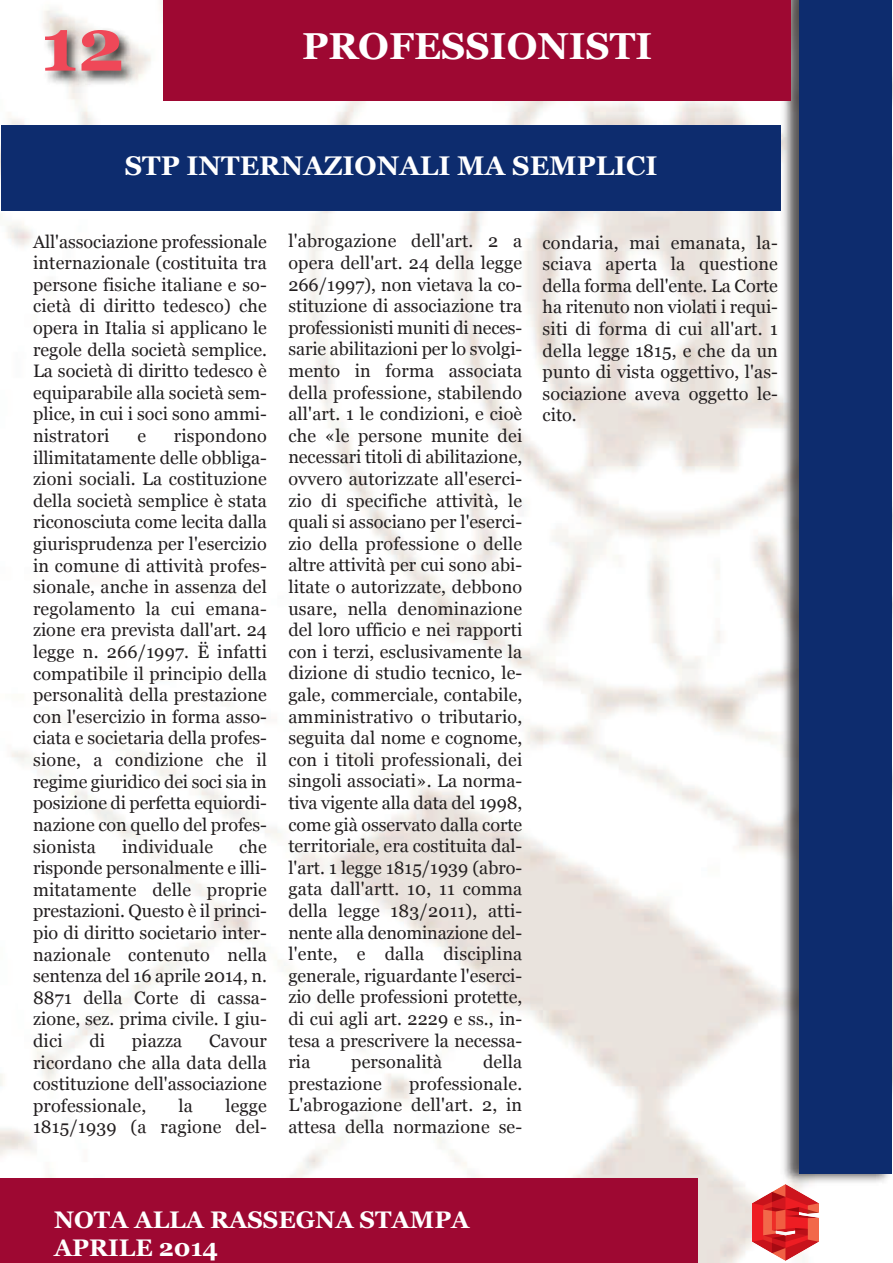
<style>
.page{position:relative;width:893px;height:1263px;background:#fff}
.page>*{position:absolute;margin:0;border:0;box-sizing:border-box;transform-origin:0 0}
.t1{font:700 75px "Georgia";color:#ef4858}
.t2{font:700 37.5px "Georgia";color:#fff}
.t3{font:700 27px "Georgia";color:#fff}
.t4{font:700 24px/28.8px "Georgia";color:#fff}
.t5{font:18px/21.6px "Georgia";letter-spacing:.01em;color:#231f20;text-align:justify}
</style>
<div class="page">
<img style="left:0;top:100px;width:819px;height:1163px">
<img style="left:0;top:0;width:187px;height:120px">
<div style="left:0;top:1178px;width:697px;height:85px;background:#9e0832"></div>
<img style="left:777px;top:0;width:116px;height:1188px">
<div style="left:799px;top:0;width:93px;height:1173px;background:#0d2c6e"></div>
<div style="left:164px;top:0;width:627px;height:100px;background:#9e0832"></div>
<div style="left:2px;top:125px;width:779px;height:85px;background:#0d2c6e"></div>
<img style="left:752px;top:1184px;width:66px;height:77px">
<h1 class="t1" style="left:41px;top:2px;width:85px">12</h1>
<h2 class="t2" style="left:302px;top:24px;width:352px">PROFESSIONISTI</h2>
<h3 class="t3" style="left:125px;top:150px;width:534px">STP INTERNAZIONALI MA SEMPLICI</h3>
<p class="t5" style="left:33px;top:231px;width:235px">All'associazione professionale internazionale (costituita tra persone fisiche italiane e so&shy;cietà di diritto tedesco) che opera in Italia si applicano le regole della società semplice.<br>La società di diritto tedesco è equiparabile alla società sem&shy;plice, in cui i soci sono ammi&shy;nistratori</p>
<p class="t5" style="left:33px;top:425px;width:235px;text-indent:141px">rispondono illimitatamente delle obbliga&shy;zioni sociali. La costituzione della società semplice è stata riconosciuta come lecita dalla giurisprudenza per l'esercizio in comune di attività profes&shy;sionale, anche in assenza del regolamento la cui emana&shy;zione era prevista dall'art. 24 legge n. 266/1997. Ë infatti compatibile il principio della personalità della prestazione con l'esercizio in forma asso&shy;ciata e societaria della profes&shy;sione, a condizione che il regime giuridico dei soci sia in posizione di perfetta equiordi&shy;nazione con quello del profes&shy;sionista</p>
<p class="t5" style="left:137px;top:425px;width:10px">e</p>
<p class="t5" style="left:33px;top:835px;width:235px;text-indent:206px">che risponde personalmente e illi&shy;mitatamente delle proprie prestazioni. Questo è il princi&shy;pio di diritto societario inter&shy;nazionale contenuto nella sentenza del 16 aprile 2014, n.<br>8871 della Corte di cassa&shy;zione, sez. prima civile. I giu&shy;dici</p>
<p class="t5" style="left:122px;top:835px;width:93px">individuale</p>
<p class="t5" style="left:89px;top:1030px;width:17px">di</p>
<p class="t5" style="left:132px;top:1030px;width:52px">piazza</p>
<p class="t5" style="left:33px;top:1030px;width:235px;text-indent:176px">Cavour ricordano che alla data della costituzione dell'associazione professionale,</p>
<p class="t5" style="left:33px;top:1095px;width:235px;text-align:right">legge<br>1815/1939 (a ragione del-</p>
<p class="t5" style="left:179px;top:1095px;width:16px">la</p>
<p class="t5" style="left:288px;top:230px;width:235px">l'abrogazione dell'art. 2 a opera dell'art. 24 della legge 266/1997), non vietava la co&shy;stituzione di associazione tra professionisti muniti di neces&shy;sarie abilitazioni per lo svolgi&shy;mento in forma associata della professione, stabilendo all'art. 1 le condizioni, e cioè che «le persone munite dei necessari titoli di abilitazione, ovvero autorizzate all'eserci&shy;zio di specifiche attività, le quali si associano per l'eserci&shy;zio della professione o delle altre attività per cui sono abi&shy;litate o autorizzate, debbono usare, nella denominazione del loro ufficio e nei rapporti con i terzi, esclusivamente la dizione di studio tecnico, le&shy;gale, commerciale, contabile, amministrativo o tributario, seguita dal nome e cognome, con i titoli professionali, dei singoli associati». La norma&shy;tiva vigente alla data del 1998, come già osservato dalla corte territoriale, era costituita dal&shy;l'art. 1 legge 1815/1939 (abro&shy;gata dall'artt. 10, 11 comma della legge 183/2011), atti&shy;nente alla denominazione del&shy;l'ente, e dalla disciplina generale, riguardante l'eserci&shy;zio delle professioni protette, di cui agli art. 2229 e ss., in&shy;tesa a prescrivere la necessa&shy;ria</p>
<p class="t5" style="left:351px;top:1051px;width:93px">personalità</p>
<p class="t5" style="left:483px;top:1051px;width:41px">della</p>
<p class="t5" style="left:288px;top:1073px;width:95px">prestazione</p>
<p class="t5" style="left:288px;top:1073px;width:235px;text-indent:121px">professionale.<br>L'abrogazione dell'art. 2, in attesa della normazione se-</p>
<p class="t5" style="left:543px;top:231px;width:237px">condaria, mai emanata, la&shy;sciava aperta la questione della forma dell'ente. La Corte ha ritenuto non violati i requi&shy;siti di forma di cui all'art. 1 della legge 1815, e che da un punto di vista oggettivo, l'as&shy;sociazione aveva oggetto le&shy;cito.</p>
<h3 class="t4" style="left:54px;top:1205px;width:417px">NOTA ALLA RASSEGNA STAMPA<br>APRILE 2014</h3>
</div>
